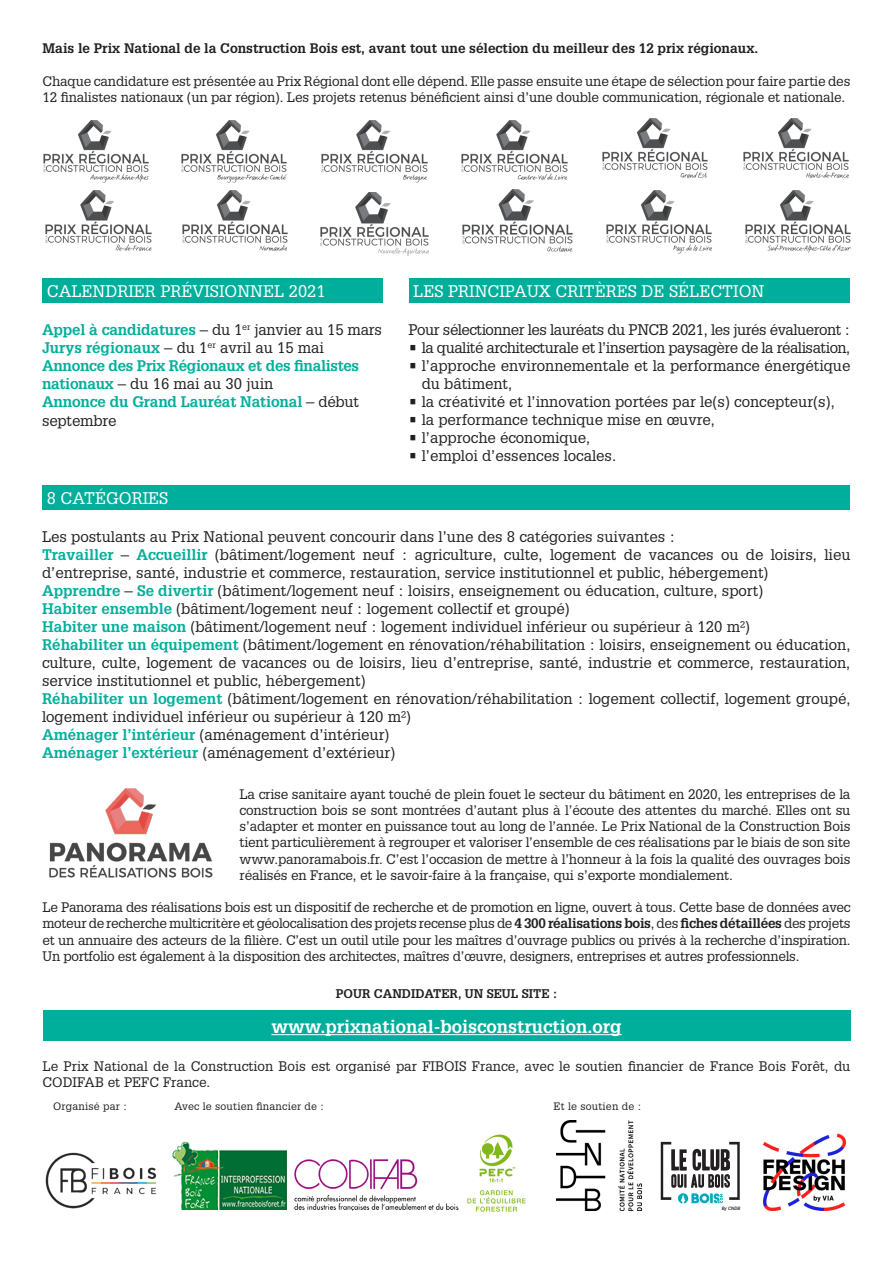
<style>
.page{position:relative;width:893px;height:1263px;background:#fff}
.page>*{position:absolute;margin:0;border:0;box-sizing:border-box;transform-origin:0 0}
.t1{font:700 18px "Glypha";color:#fff}
.Titre_3{font:16.5px "Glypha";color:#fff}
.t2{font:15px/18px "Glypha";color:#231f20}
.t3{font:15px "Glypha";letter-spacing:-.03em;color:#231f20}
.t4{font:700 15px/18px "Glypha";letter-spacing:-.02em;color:#00af9b}
.t5{font:13.5px/16.2px "Glypha";letter-spacing:-.01em;color:#231f20}
.t6{font:700 13.5px "Glypha";color:#231f20}
.t7{font:700 12.3px "Glypha";color:#231f20}
.t8{font:10.5px "Glypha";letter-spacing:.02em;color:#231f20}
.t9{font:italic 500 4.8px "Roboto";color:#231f20}
.s1{font-weight:700;color:#00af9b}
.s2{font-weight:400;color:#231f20}
.s3{font-weight:700}
</style>
<div class="page">
<img style="left:172px;top:1141px;width:114px;height:69px">
<div style="left:43px;top:278px;width:340px;height:24px;background:#00af9b"></div>
<div style="left:43px;top:485px;width:807px;height:24px;background:#00af9b"></div>
<div style="left:409px;top:278px;width:440px;height:24px;background:#00af9b"></div>
<img style="left:294px;top:1159px;width:165px;height:52px">
<img style="left:467px;top:1134px;width:59px;height:78px">
<img style="left:557px;top:1120px;width:84px;height:91px">
<svg style="left:661px;top:1142px;width:79px;height:62px"></svg>
<div style="left:43px;top:1010px;width:807px;height:31px;background:#00af9b"></div>
<hr style="left:271px;top:1034px;width:351px;height:1px;background:#fff">
<img style="left:43px;top:121px;width:106px;height:62px">
<img style="left:181px;top:121px;width:106px;height:62px">
<img style="left:321px;top:121px;width:106px;height:62px">
<img style="left:461px;top:121px;width:106px;height:59px">
<img style="left:320px;top:193px;width:108px;height:63px">
<img style="left:602px;top:118px;width:105px;height:61px">
<img style="left:743px;top:118px;width:105px;height:60px">
<img style="left:45px;top:191px;width:106px;height:60px">
<img style="left:182px;top:191px;width:106px;height:60px">
<img style="left:462px;top:190px;width:110px;height:62px">
<img style="left:745px;top:191px;width:105px;height:62px">
<img style="left:606px;top:191px;width:105px;height:62px">
<img style="left:49px;top:788px;width:164px;height:90px">
<img style="left:763px;top:1133px;width:84px;height:78px">
<img style="left:45px;top:1152px;width:111px;height:57px">
<p class="t6" style="left:43px;top:40px;width:717px">Mais le Prix National de la Construction Bois est, avant tout une sélection du meilleur des 12 prix régionaux.</p>
<p class="t5" style="left:43px;top:72px;width:809px">Chaque candidature est présentée au Prix Régional dont elle dépend. Elle passe ensuite une étape de sélection pour faire partie des<br>12 finalistes nationaux (un par région). Les projets retenus bénéficient ainsi d’une double communication, régionale et nationale.</p>
<p class="Titre_3" style="left:47px;top:281px;width:280px">CALENDRIER PRÉVISIONNEL 2021</p>
<p class="t2" style="left:42px;top:320px;width:342px"><span class="s1">Appel à candidatures</span> – du 1<sup>er</sup> janvier au 15 mars</p>
<p class="t2" style="left:42px;top:338px;width:283px"><span class="s1">Jurys régionaux</span> – du 1<sup>er</sup> avril au 15 mai</p>
<p class="t4" style="left:42px;top:356px;width:318px">Annonce des Prix Régionaux et des finalistes nationaux <span class="s2">– du 16 mai au 30 juin</span></p>
<p class="t4" style="left:42px;top:391px;width:319px;line-height:19.8px">Annonce du Grand Lauréat National <span class="s2">– début septembre</span></p>
<p class="Titre_3" style="left:47px;top:488px;width:123px">8 CATÉGORIES</p>
<p class="Titre_3" style="left:413px;top:281px;width:353px">LES PRINCIPAUX CRITÈRES DE SÉLECTION</p>
<p class="t3" style="left:409px;top:320px;width:443px">Pour sélectionner les lauréats du PNCB 2021, les jurés évalueront :</p>
<p class="t3" style="left:409px;top:338px;width:443px">• la qualité architecturale et l’insertion paysagère de la réalisation,</p>
<p class="t2" style="left:422px;top:356px;width:430px;text-indent:-13px">• l’approche environnementale et la performance énergétique du bâtiment,</p>
<p class="t2" style="left:409px;top:392px;width:428px">• la créativité et l’innovation portées par le(s) concepteur(s),</p>
<p class="t2" style="left:409px;top:410px;width:308px">• la performance technique mise en œuvre,</p>
<p class="t2" style="left:409px;top:428px;width:183px">• l’approche économique,</p>
<p class="t2" style="left:409px;top:446px;width:209px">• l’emploi d’essences locales.</p>
<p class="t2" style="left:42px;top:527px;width:635px">Les postulants au Prix National peuvent concourir dans l’une des 8 catégories suivantes :</p>
<p class="t2" style="left:42px;top:545px;width:810px"><span class="s1">Travailler</span> – <span class="s1">Accueillir</span> (bâtiment/logement neuf : agriculture, culte, logement de vacances ou de loisirs, lieu d’entreprise, santé, industrie et commerce, restauration, service institutionnel et public, hébergement)</p>
<p class="t2" style="left:42px;top:581px;width:723px"><span class="s1">Apprendre</span> – <span class="s1">Se divertir</span> (bâtiment/logement neuf : loisirs, enseignement ou éducation, culture, sport)</p>
<p class="t2" style="left:42px;top:599px;width:529px"><span class="s1">Habiter ensemble</span> (bâtiment/logement neuf : logement collectif et groupé)</p>
<p class="t2" style="left:42px;top:617px;width:709px"><span class="s1">Habiter une maison</span> (bâtiment/logement neuf : logement individuel inférieur ou supérieur à 120 m²)</p>
<p class="t2" style="left:42px;top:635px;width:810px;text-align:justify"><span class="s1">Réhabiliter un équipement</span> (bâtiment/logement en rénovation/réhabilitation : loisirs, enseignement ou éducation, culture, culte, logement de vacances ou de loisirs, lieu d’entreprise, santé, industrie et commerce, restauration, service institutionnel et public, hébergement)</p>
<p class="t2" style="left:42px;top:689px;width:810px"><span class="s1">Réhabiliter un logement</span> (bâtiment/logement en rénovation/réhabilitation : logement collectif, logement groupé, logement individuel inférieur ou supérieur à 120 m²)</p>
<p class="t2" style="left:42px;top:725px;width:349px"><span class="s1">Aménager l’intérieur</span> (aménagement d’intérieur)</p>
<p class="t2" style="left:42px;top:743px;width:355px"><span class="s1">Aménager l’extérieur</span> (aménagement d’extérieur)</p>
<p class="t5" style="left:240px;top:786px;width:612px;text-align:justify">La crise sanitaire ayant touché de plein fouet le secteur du bâtiment en 2020, les entreprises de la construction bois se sont montrées d’autant plus à l’écoute des attentes du marché. Elles ont su s’adapter et monter en puissance tout au long de l’année. Le Prix National de la Construction Bois tient particulièrement à regrouper et valoriser l’ensemble de ces réalisations par le biais de son site www.panoramabois.fr. C’est l’occasion de mettre à l’honneur à la fois la qualité des ouvrages bois réalisés en France, et le savoir-faire à la française, qui s’exporte mondialement.</p>
<p class="t5" style="left:43px;top:899px;width:809px;text-align:justify">Le Panorama des réalisations bois est un dispositif de recherche et de promotion en ligne, ouvert à tous. Cette base de données avec moteur de recherche multicritère et géolocalisation des projets recense plus de <span class="s3">4 300 réalisations bois</span>, des <span class="s3">fiches détaillées</span> des projets et un annuaire des acteurs de la filière. C’est un outil utile pour les maîtres d’ouvrage publics ou privés à la recherche d’inspiration.<br>Un portfolio est également à la disposition des architectes, maîtres d’œuvre, designers, entreprises et autres professionnels.</p>
<p class="t7" style="left:336px;top:986px;width:223px">POUR CANDIDATER, UN SEUL SITE :</p>
<p class="t1" style="left:271px;top:1015px;width:352px">www.prixnational-boisconstruction.org</p>
<p class="t5" style="left:43px;top:1058px;width:809px">Le Prix National de la Construction Bois est organisé par FIBOIS France, avec le soutien financier de France Bois Forêt, du<br>CODIFAB et PEFC France.</p>
<p class="t8" style="left:53px;top:1100px;width:76px">Organisé par :</p>
<p class="t8" style="left:174px;top:1100px;width:152px">Avec le soutien financier de :</p>
<p class="t8" style="left:554px;top:1100px;width:89px">Et le soutien de :</p>
<p class="t9" style="left:722px;top:1205px;width:20px">By CNDB</p>
</div>
